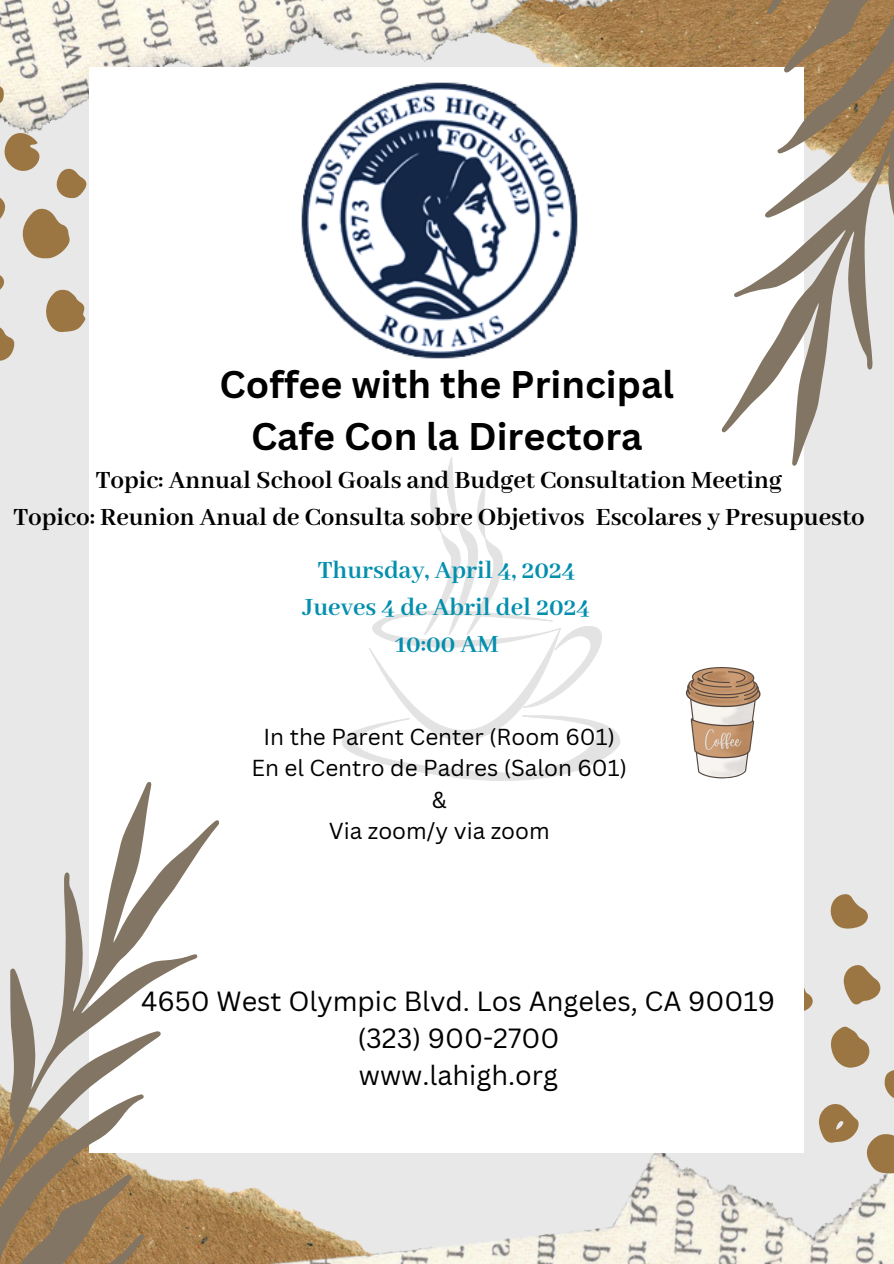
<style>
.page{position:relative;width:894px;height:1264px;background:#fff}
.page>*{position:absolute;margin:0;border:0;box-sizing:border-box;transform-origin:0 0}
.t1{font:700 37.5px/51.8px "Canva Sans";color:#000;text-align:center}
.t2{font:700 27px/37.2px "Abhaya Libre";color:#000;text-align:center}
.t3{font:27px/37.2px "Canva Sans";color:#000;text-align:center}
.t4{font:700 27px/37.2px "Abhaya Libre";color:#048fae;text-align:center}
.t5{font:22.5px "Canva Sans";color:#000}
</style>
<div class="page">
<div style="left:0;top:0;width:893px;height:1263px;background:#e8e8e8"></div>
<img style="left:0;top:0;width:721px;height:131px">
<img style="left:222px;top:1049px;width:671px;height:214px">
<svg style="left:22px;top:208px;width:48px;height:51px"></svg>
<svg style="left:46px;top:289px;width:40px;height:43px"></svg>
<svg style="left:0;top:69px;width:4px;height:39px"></svg>
<svg style="left:0;top:327px;width:15px;height:34px"></svg>
<svg style="left:0;top:197px;width:6px;height:22px"></svg>
<svg style="left:0;top:275px;width:4px;height:15px"></svg>
<svg style="left:4px;top:131px;width:36px;height:40px"></svg>
<svg style="left:56px;top:168px;width:31px;height:31px"></svg>
<svg style="left:865px;top:1132px;width:28px;height:41px"></svg>
<svg style="left:828px;top:1026px;width:41px;height:41px"></svg>
<svg style="left:818px;top:1099px;width:41px;height:44px"></svg>
<svg style="left:843px;top:965px;width:38px;height:40px"></svg>
<svg style="left:830px;top:894px;width:38px;height:34px"></svg>
<svg style="left:884px;top:1064px;width:9px;height:35px"></svg>
<svg style="left:804px;top:987px;width:9px;height:24px"></svg>
<div style="left:89px;top:67px;width:715px;height:1085px;background:#fff"></div>
<svg style="left:0;top:782px;width:222px;height:481px"></svg>
<svg style="left:721px;top:0;width:172px;height:466px"></svg>
<svg style="left:342px;top:457px;width:279px;height:324px"></svg>
<img style="left:685px;top:667px;width:76px;height:111px">
<img style="left:301px;top:82px;width:277px;height:277px">
<h2 class="t1" style="left:219px;top:357px;width:455px">Coffee with the Principal<br>Cafe Con la Directora</h2>
<p class="t2" style="left:13px;top:462px;width:852px">Topic: Annual School Goals and Budget Consultation Meeting<br>Topico: Reunion Anual de Consulta sobre Objetivos Escolares y Presupuesto</p>
<h3 class="t4" style="left:303px;top:552px;width:289px">Thursday, April 4, 2024<br>Jueves 4 de Abril del 2024<br>10:00 AM</h3>
<p class="t5" style="left:263px;top:720px;width:353px">In the Parent Center (Room 601)</p>
<p class="t5" style="left:251px;top:752px;width:377px">En el Centro de Padres (Salon 601)</p>
<p class="t5" style="left:432px;top:783px;width:16px">&amp;</p>
<p class="t5" style="left:328px;top:815px;width:222px">Via zoom/y via zoom</p>
<p class="t3" style="left:141px;top:981px;width:635px">4650 West Olympic Blvd. Los Angeles, CA 90019 (323) 900-2700<br>www.lahigh.org</p>
</div>
